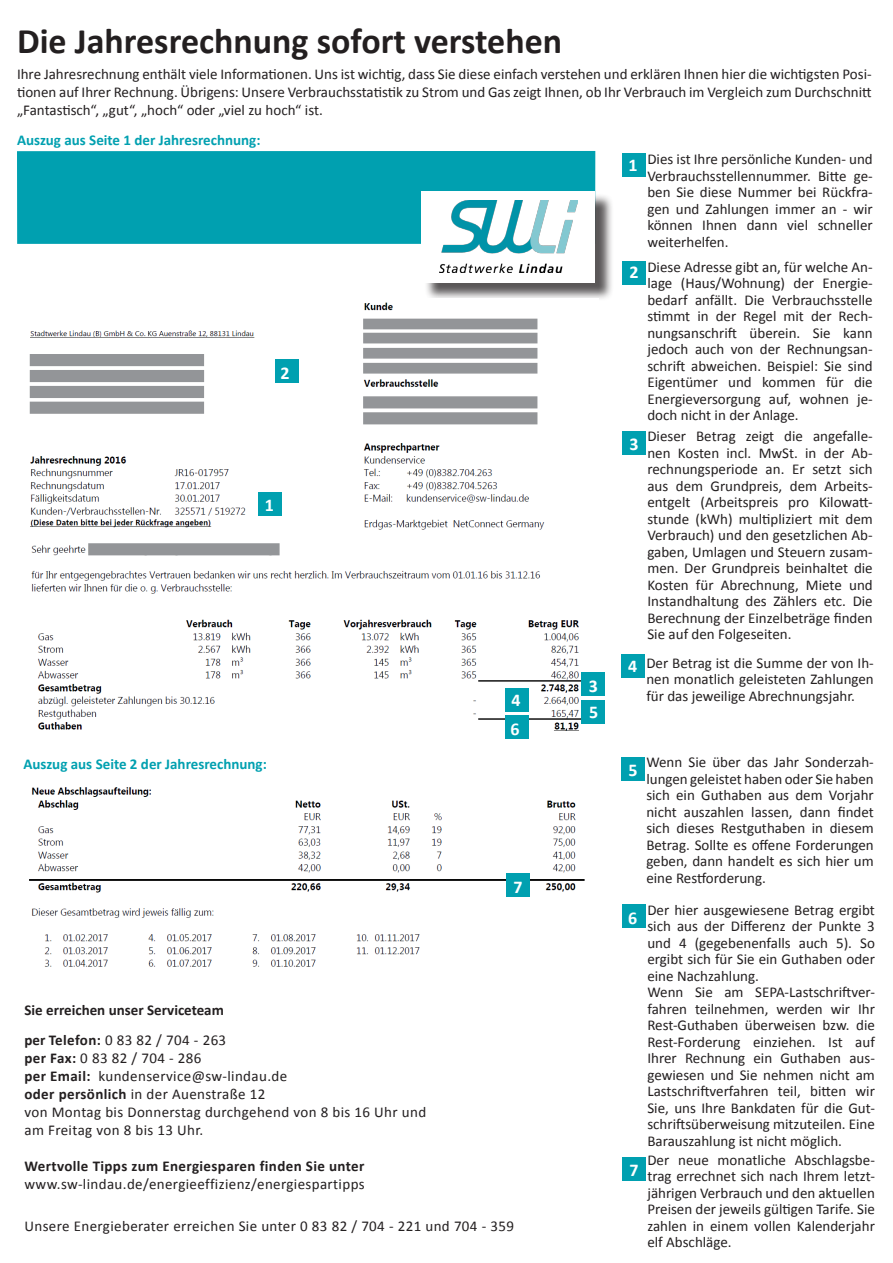
<style>
.page{position:relative;width:893px;height:1263px;background:#fff}
.page>*{position:absolute;margin:0;border:0;box-sizing:border-box;transform-origin:0 0}
.t1{font:700 36px "Calibri";color:#231f20}
.t2{font:700 18px "Calibri";color:#fff}
.t3{font:15px/16.5px "Calibri";color:#231f20;text-align:justify}
.t4{font:15px "Calibri";letter-spacing:.025em;color:#231f20}
.t5{font:700 15px "Calibri";color:#00a0b0}
.t6{font:700 15px "Calibri";letter-spacing:.02em;color:#231f20}
.t7{font:700 15px "Calibri";color:#231f20}
.s1{font-weight:700}
</style>
<div class="page">
<div style="left:622px;top:153px;width:23px;height:23px;background:#00a0b0"></div>
<div style="left:17px;top:151px;width:578px;height:93px;background:#00a0b0"></div>
<div style="left:424px;top:194px;width:190px;height:107px;background:#231f20;opacity:.75"></div>
<div style="left:422px;top:191px;width:173px;height:91px;background:#fff"></div>
<img style="left:440px;top:201px;width:138px;height:71px">
<img style="left:30px;top:299px;width:568px;height:437px">
<div style="left:88px;top:543px;width:192px;height:12px;background:#939598;border:2px solid #939598"></div>
<div style="left:275px;top:359px;width:24px;height:24px;background:#00a0b0"></div>
<img style="left:29px;top:787px;width:556px;height:180px">
<div style="left:505px;top:688px;width:23px;height:23px;background:#00a0b0"></div>
<div style="left:581px;top:672px;width:24px;height:23px;background:#00a0b0"></div>
<div style="left:581px;top:701px;width:24px;height:23px;background:#00a0b0"></div>
<div style="left:505px;top:715px;width:23px;height:24px;background:#00a0b0"></div>
<div style="left:506px;top:873px;width:23px;height:23px;background:#00a0b0"></div>
<div style="left:622px;top:432px;width:23px;height:23px;background:#00a0b0"></div>
<div style="left:621px;top:757px;width:23px;height:23px;background:#00a0b0"></div>
<div style="left:622px;top:905px;width:23px;height:23px;background:#00a0b0"></div>
<div style="left:622px;top:262px;width:23px;height:23px;background:#00a0b0"></div>
<div style="left:621px;top:654px;width:23px;height:23px;background:#00a0b0"></div>
<div style="left:23px;top:340px;width:191px;height:86px;background:#fff"></div>
<div style="left:622px;top:1158px;width:23px;height:23px;background:#00a0b0"></div>
<div style="left:30px;top:354px;width:174px;height:12px;background:#939598"></div>
<div style="left:30px;top:386px;width:174px;height:12px;background:#939598"></div>
<div style="left:30px;top:402px;width:174px;height:12px;background:#939598;border:2px solid #939598"></div>
<div style="left:30px;top:370px;width:174px;height:12px;background:#939598"></div>
<svg style="left:355px;top:315px;width:193px;height:61px"></svg>
<div style="left:363px;top:319px;width:174px;height:10px;background:#939598"></div>
<div style="left:363px;top:348px;width:174px;height:11px;background:#939598;border:2px solid #939598"></div>
<div style="left:363px;top:363px;width:174px;height:11px;background:#939598;border:2px solid #939598"></div>
<div style="left:363px;top:333px;width:174px;height:10px;background:#939598"></div>
<div style="left:258px;top:492px;width:24px;height:24px;background:#00a0b0"></div>
<div style="left:356px;top:391px;width:192px;height:36px;background:linear-gradient(to right,#fff,#fff)"></div>
<div style="left:363px;top:396px;width:174px;height:12px;background:#939598;border:2px solid #939598"></div>
<div style="left:363px;top:412px;width:174px;height:12px;background:#939598;border:2px solid #939598"></div>
<p class="t1" style="left:17px;top:18px;width:547px">Die Jahresrechnung sofort verstehen</p>
<p class="t3" style="left:17px;top:65px;width:856px;line-height:18px">Ihre Jahresrechnung enthält viele Informationen. Uns ist wichtig, dass Sie diese einfach verstehen und erklären Ihnen hier die wichtigsten Posi&shy;tionen auf Ihrer Rechnung. Übrigens: Unsere Verbrauchsstatistik zu Strom und Gas zeigt Ihnen, ob Ihr Verbrauch im Vergleich zum Durchschnitt „Fantastisch“, „gut“, „hoch“ oder „viel zu hoch“ ist.</p>
<p class="t5" style="left:17px;top:131px;width:245px">Auszug aus Seite 1 der Jahresrechnung:</p>
<p class="t2" style="left:281px;top:362px;width:11px">2</p>
<p class="t2" style="left:265px;top:494px;width:11px">1</p>
<p class="t5" style="left:23px;top:755px;width:245px">Auszug aus Seite 2 der Jahresrechnung:</p>
<p class="t2" style="left:511px;top:688px;width:11px">4</p>
<p class="t2" style="left:510px;top:718px;width:11px">6</p>
<p class="t2" style="left:513px;top:875px;width:11px">7</p>
<p class="t7" style="left:24px;top:1000px;width:201px">Sie erreichen unser Serviceteam</p>
<p class="t4" style="left:24px;top:1030px;width:203px"><span class="s1">per Telefon:</span> 0 83 82 / 704 - 263</p>
<p class="t4" style="left:24px;top:1048px;width:178px"><span class="s1">per Fax:</span> 0 83 82 / 704 - 286</p>
<p class="t4" style="left:24px;top:1066px;width:264px"><span class="s1">per Email:</span> kundenservice@sw-lindau.de</p>
<p class="t4" style="left:24px;top:1084px;width:242px"><span class="s1">oder persönlich</span> in der Auenstraße 12</p>
<p class="t4" style="left:24px;top:1102px;width:403px">von Montag bis Donnerstag durchgehend von 8 bis 16 Uhr und</p>
<p class="t4" style="left:24px;top:1120px;width:180px">am Freitag von 8 bis 13 Uhr.</p>
<p class="t6" style="left:24px;top:1156px;width:342px">Wertvolle Tipps zum Energiesparen finden Sie unter</p>
<p class="t4" style="left:24px;top:1174px;width:342px">www.sw-lindau.de/energieeffizienz/energiespartipps</p>
<p class="t4" style="left:24px;top:1216px;width:491px">Unsere Energieberater erreichen Sie unter 0 83 82 / 704 - 221 und 704 - 359</p>
<p class="t2" style="left:589px;top:674px;width:11px">3</p>
<p class="t2" style="left:589px;top:701px;width:11px">5</p>
<p class="t2" style="left:628px;top:153px;width:11px">1</p>
<p class="t2" style="left:629px;top:261px;width:11px">2</p>
<p class="t2" style="left:629px;top:433px;width:11px">3</p>
<p class="t2" style="left:628px;top:654px;width:11px">4</p>
<p class="t3" style="left:647px;top:151px;width:227px">Dies ist Ihre persönliche Kunden- und Verbrauchsstellennummer. Bitte ge&shy;ben Sie diese Nummer bei Rückfra&shy;gen und Zahlungen immer an - wir können Ihnen dann viel schneller weiterhelfen.</p>
<p class="t3" style="left:647px;top:259px;width:227px">Diese Adresse gibt an, für welche An&shy;lage (Haus/Wohnung) der Energie&shy;bedarf anfällt. Die Verbrauchsstelle stimmt in der Regel mit der Rech&shy;nungsanschrift überein. Sie kann jedoch auch von der Rechnungsan&shy;schrift abweichen. Beispiel: Sie sind Eigentümer und kommen für die Energieversorgung auf, wohnen je&shy;doch nicht in der Anlage.</p>
<p class="t3" style="left:647px;top:428px;width:227px">Dieser Betrag zeigt die angefalle&shy;nen Kosten incl. MwSt. in der Ab&shy;rechnungsperiode an. Er setzt sich aus dem Grundpreis, dem Arbeits&shy;entgelt (Arbeitspreis pro Kilowatt&shy;stunde (kWh) multipliziert mit dem Verbrauch) und den gesetzlichen Ab&shy;gaben, Umlagen und Steuern zusam&shy;men. Der Grundpreis beinhaltet die Kosten für Abrechnung, Miete und Instandhaltung des Zählers etc. Die Berechnung der Einzelbeträge finden Sie auf den Folgeseiten.</p>
<p class="t3" style="left:646px;top:654px;width:229px">Der Betrag ist die Summe der von Ih&shy;nen monatlich geleisteten Zahlungen für das jeweilige Abrechnungsjahr.</p>
<p class="t2" style="left:628px;top:758px;width:11px">5</p>
<p class="t2" style="left:628px;top:906px;width:11px">6</p>
<p class="t2" style="left:629px;top:1158px;width:11px">7</p>
<p class="t3" style="left:646px;top:754px;width:229px">Wenn Sie über das Jahr Sonderzah&shy;lungen geleistet haben oder Sie haben sich ein Guthaben aus dem Vorjahr nicht auszahlen lassen, dann findet sich dieses Restguthaben in diesem Betrag. Sollte es offene Forderungen geben, dann handelt es sich hier um eine Restforderung.</p>
<p class="t3" style="left:647px;top:902px;width:229px">Der hier ausgewiesene Betrag ergibt sich aus der Differenz der Punkte 3 und 4 (gegebenenfalls auch 5). So ergibt sich für Sie ein Guthaben oder eine Nachzahlung.</p>
<p class="t3" style="left:647px;top:984px;width:229px">Wenn Sie am SEPA-Lastschriftver&shy;fahren teilnehmen, werden wir Ihr Rest-Guthaben überweisen bzw. die Rest-Forderung einziehen. Ist auf Ihrer Rechnung ein Guthaben aus&shy;gewiesen und Sie nehmen nicht am Lastschriftverfahren teil, bitten wir Sie, uns Ihre Bankdaten für die Gut&shy;schriftsüberweisung mitzuteilen. Eine Barauszahlung ist nicht möglich.</p>
<p class="t3" style="left:647px;top:1151px;width:229px">Der neue monatliche Abschlagsbe&shy;trag errechnet sich nach Ihrem letzt&shy;jährigen Verbrauch und den aktuellen Preisen der jeweils gültigen Tarife. Sie zahlen in einem vollen Kalenderjahr elf Abschläge.</p>
</div>
